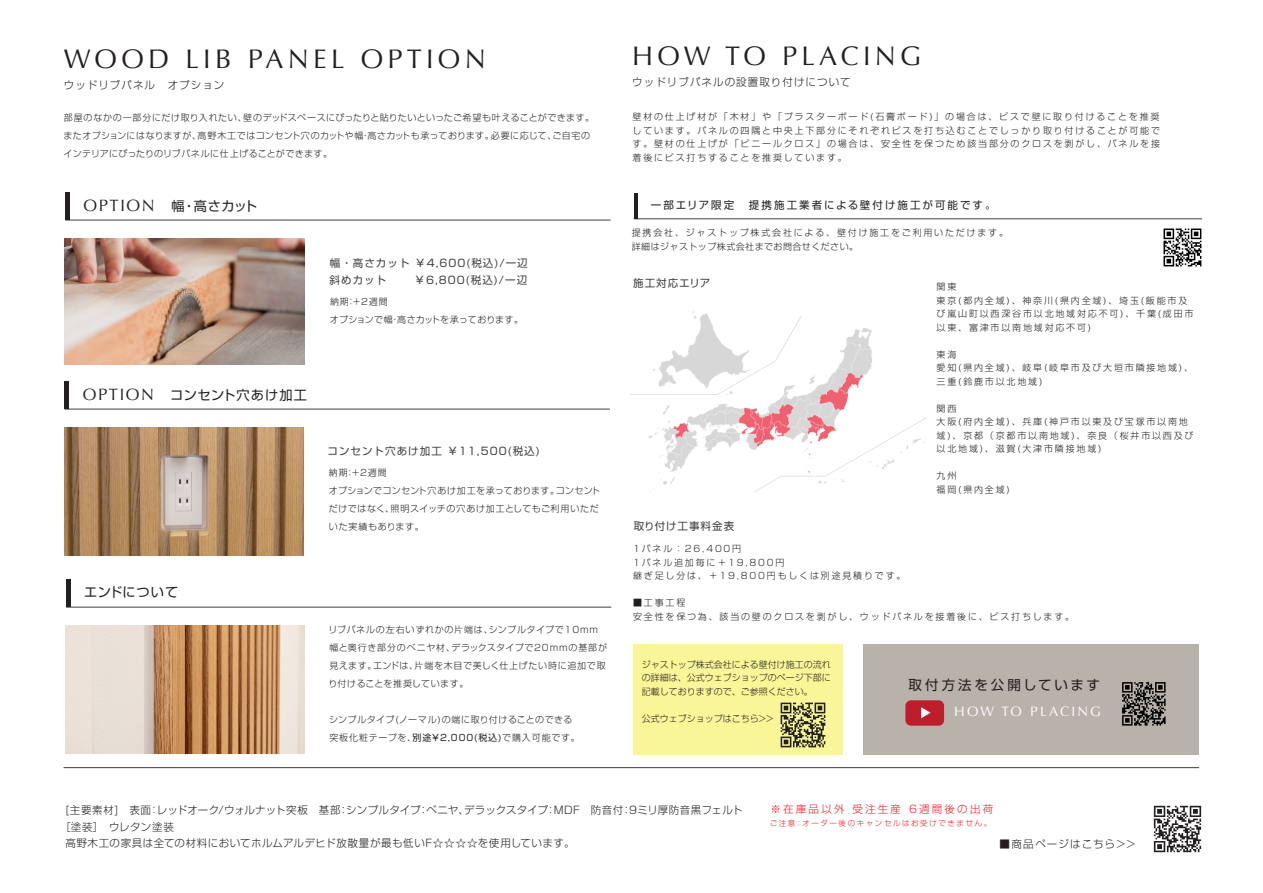
<style>
.page{position:relative;width:1263px;height:893px;background:#fff}
.page>*{position:absolute;margin:0;border:0;box-sizing:border-box;transform-origin:0 0}
.t1{font:27px "Optima";letter-spacing:.16em;color:#231f20}
.t2{font:13.65px "Optima";letter-spacing:.16em;color:#fff}
.t3{font:13.5px "Shin Go Pr 5";letter-spacing:.205em;color:#231f20}
.t4{font:13.2px "Shin Go Pr 5";letter-spacing:.045em;color:#231f20}
.t5{font:10.5px "Shin Go Pr 5";letter-spacing:.1em;color:#3e3e3f}
.t6{font:300 10.5px "Shin Go Pr 5";letter-spacing:.02em;color:#231f20}
.t7{font:300 10.5px "Shin Go Pr 5";letter-spacing:.055em;color:#231f20}
.t8{font:300 10.5px "Shin Go Pr 5";letter-spacing:.1em;color:#231f20}
.t9{font:10.5px "Shin Go Pr 5";letter-spacing:.19em;color:#231f20}
.t10{font:300 10.5px "Shin Go Pr 5";letter-spacing:.21em;color:#ee1d23}
.t11{font:300 9px/13.5px "Shin Go Pr 5";letter-spacing:.08em;color:#231f20}
.t12{font:300 9px/13.5px "Shin Go Pr 5";letter-spacing:.2em;color:#231f20}
.t13{font:300 9px/18px "Shin Go Pr 5";letter-spacing:.045em;color:#231f20}
.t14{font:300 9px/18px "Shin Go Pr 5";letter-spacing:.055em;color:#231f20}
.t15{font:300 9px/18px "Shin Go Pr 5";letter-spacing:.03em;color:#231f20}
.t16{font:300 9px "Shin Go Pr 5";color:#231f20}
.t17{font:300 7.5px "Shin Go Pr 5";letter-spacing:.21em;color:#ee1d23}
.s1{font-family:"Optima";font-size:16.5px}
.s2{font-weight:400}
</style>
<div class="page">
<img style="left:1153px;top:805px;width:49px;height:48px">
<hr style="left:64px;top:767px;width:1135px;height:1px;background:#3e3e3f">
<img style="left:65px;top:238px;width:239px;height:126px">
<hr style="left:65px;top:220px;width:546px;height:1px;background:#3e3e3f">
<div style="left:65px;top:192px;width:5px;height:28px;background:#231f20"></div>
<img style="left:64px;top:427px;width:240px;height:128px">
<hr style="left:65px;top:409px;width:545px;height:1px;background:#3e3e3f">
<hr style="left:65px;top:382px;width:4px;height:27px;background:#231f20">
<hr style="left:634px;top:219px;width:568px;height:1px;background:#3e3e3f">
<hr style="left:634px;top:194px;width:4px;height:25px;background:#231f20">
<img style="left:1163px;top:228px;width:39px;height:39px">
<img style="left:630px;top:311px;width:297px;height:181px">
<div style="left:633px;top:644px;width:210px;height:111px;background:#f9f697"></div>
<img style="left:780px;top:702px;width:46px;height:46px">
<div style="left:863px;top:644px;width:336px;height:111px;background:#b8b2ab"></div>
<div style="left:905px;top:700px;width:39px;height:26px;background:#be1d2c;border-radius:5px"></div>
<svg style="left:921px;top:707px;width:9px;height:11px"></svg>
<img style="left:1122px;top:682px;width:44px;height:44px">
<img style="left:66px;top:625px;width:239px;height:128px">
<hr style="left:66px;top:607px;width:545px;height:1px;background:#3e3e3f">
<hr style="left:66px;top:580px;width:4px;height:27px;background:#231f20">
<h1 class="t1" style="left:64px;top:43px;width:423px">WOOD LIB PANEL OPTION</h1>
<p class="t8" style="left:64px;top:76px;width:162px">ウッドリブパネル　オプション</p>
<p class="t13" style="left:63px;top:108px;width:532px">部屋のなかの一部分にだけ取り入れたい、壁のデッドスペースにぴったりと貼りたいといったご希望も叶えることができます。またオプションにはなりますが、高野木工ではコンセント穴のカットや幅・高さカットも承っております。必要に応じて、ご自宅のインテリアにぴったりのリブパネルに仕上げることができます。</p>
<h3 class="t4" style="left:83px;top:195px;width:175px"><span class="s1">OPTION</span> 幅・高さカット</h3>
<p class="t5" style="left:330px;top:254px;width:199px">幅・高さカット ￥4,600(税込)/一辺</p>
<p class="t5" style="left:330px;top:272px;width:58px">斜めカット</p>
<p class="t5" style="left:415px;top:272px;width:114px">￥6,800(税込)/一辺</p>
<p class="t15" style="left:330px;top:292px;width:195px">納期：＋2週間<br>オプションで幅・高さカットを承っております。</p>
<h3 class="t4" style="left:83px;top:384px;width:226px"><span class="s1">OPTION</span> コンセント穴あけ加工</h3>
<h3 class="t4" style="left:84px;top:581px;width:96px">エンドについて</h3>
<p class="t5" style="left:327px;top:442px;width:214px">コンセント穴あけ加工 ￥11,500(税込)</p>
<p class="t14" style="left:329px;top:463px;width:273px">納期：＋2週間<br>オプションでコンセント穴あけ加工を承っております。コンセントだけではなく、照明スイッチの穴あけ加工としてもご利用いただいた実績もあります。</p>
<p class="t11" style="left:329px;top:620px;width:280px;line-height:18px">リブパネルの左右いずれかの片端は、シンプルタイプで10mm幅と奥行き部分のベニヤ材、デラックスタイプで20mmの基部が見えます。エンドは、片端を木目で美しく仕上げたい時に追加で取り付けることを推奨しています。</p>
<p class="t11" style="left:329px;top:710px;width:252px;line-height:18px">シンプルタイプ(ノーマル)の端に取り付けることのできる突板化粧テープを、<span class="s2">別途￥2,000(税込)</span>で購入可能です。</p>
<h1 class="t1" style="left:632px;top:40px;width:290px">HOW TO PLACING</h1>
<p class="t8" style="left:632px;top:73px;width:220px">ウッドリブパネルの設置取り付けについて</p>
<p class="t11" style="left:633px;top:109px;width:529px;text-align:justify">壁材の仕上げ材が「木材」や「プラスターボード(石膏ボード)」の場合は、ビスで壁に取り付けることを推奨しています。パネルの四隅と中央上下部分にそれぞれビスを打ち込むことでしっかり取り付けることが可能です。壁材の仕上げが「ビニールクロス」の場合は、安全性を保つため該当部分のクロスを剥がし、パネルを接着後にビス打ちすることを推奨しています。</p>
<p class="t9" style="left:651px;top:197px;width:346px">一部エリア限定　提携施工業者による壁付け施工が可能です。</p>
<p class="t12" style="left:632px;top:225px;width:378px">提携会社、ジャストップ株式会社による、壁付け施工をご利用いただけます。詳細はジャストップ株式会社までお問合せください。</p>
<p class="t5" style="left:633px;top:275px;width:79px">施工対応エリア</p>
<p class="t12" style="left:937px;top:279px;width:258px">関東<br>東京(都内全域)、神奈川(県内全域)、埼玉(飯能市及び嵐山町以西深谷市以北地域対応不可)、千葉(成田市以東、富津市以南地域対応不可)</p>
<p class="t12" style="left:937px;top:346px;width:258px">東海<br>愛知(県内全域)、岐阜(岐阜市及び大垣市隣接地域)、三重(鈴鹿市以北地域)</p>
<p class="t12" style="left:937px;top:400px;width:258px">関西<br>大阪(府内全域)、兵庫(神戸市以東及び宝塚市以南地域)、京都（京都市以南地域)、奈良（桜井市以西及び以北地域)、滋賀(大津市隣接地域)</p>
<p class="t11" style="left:937px;top:468px;width:75px">九州<br>福岡(県内全域)</p>
<p class="t5" style="left:634px;top:517px;width:102px">取り付け工事料金表</p>
<p class="t12" style="left:633px;top:541px;width:274px">1パネル：26,400円　<br>1パネル追加毎に＋19,800円<br>継ぎ足し分は、＋19,800円もしくは別途見積りです。</p>
<p class="t12" style="left:633px;top:595px;width:443px">■工事工程<br>安全性を保つ為、該当の壁のクロスを剥がし、ウッドパネルを接着後に、ビス打ちします。</p>
<p class="t11" style="left:642px;top:657px;width:190px;text-align:justify">ジャストップ株式会社による壁付け施工の流れの詳細は、公式ウェブショップのページ下部に記載しておりますので、ご参照ください。</p>
<p class="t16" style="left:642px;top:711px;width:133px">公式ウェブショップはこちら&gt;&gt;</p>
<h3 class="t3" style="left:909px;top:674px;width:193px">取付方法を公開しています</h3>
<h2 class="t2" style="left:954px;top:704px;width:148px">HOW TO PLACING</h2>
<p class="t6" style="left:65px;top:802px;width:679px">[主要素材]　表面：レッドオーク/ウォルナット突板　基部：シンプルタイプ：ベニヤ、デラックスタイプ：MDF　防音付：9ミリ厚防音黒フェルト</p>
<p class="t7" style="left:60px;top:818px;width:115px">［塗装］　ウレタン塗装</p>
<p class="t7" style="left:65px;top:835px;width:511px">高野木工の家具は全ての材料においてホルムアルデヒド放散量が最も低いF☆☆☆☆を使用しています。</p>
<p class="t10" style="left:770px;top:801px;width:224px">※在庫品以外 受注生産 6週間後の出荷</p>
<p class="t17" style="left:770px;top:817px;width:223px">ご注意：オーダー後のキャンセルはお受けできません。</p>
<p class="t8" style="left:999px;top:835px;width:138px">■商品ページはこちら＞＞</p>
</div>
